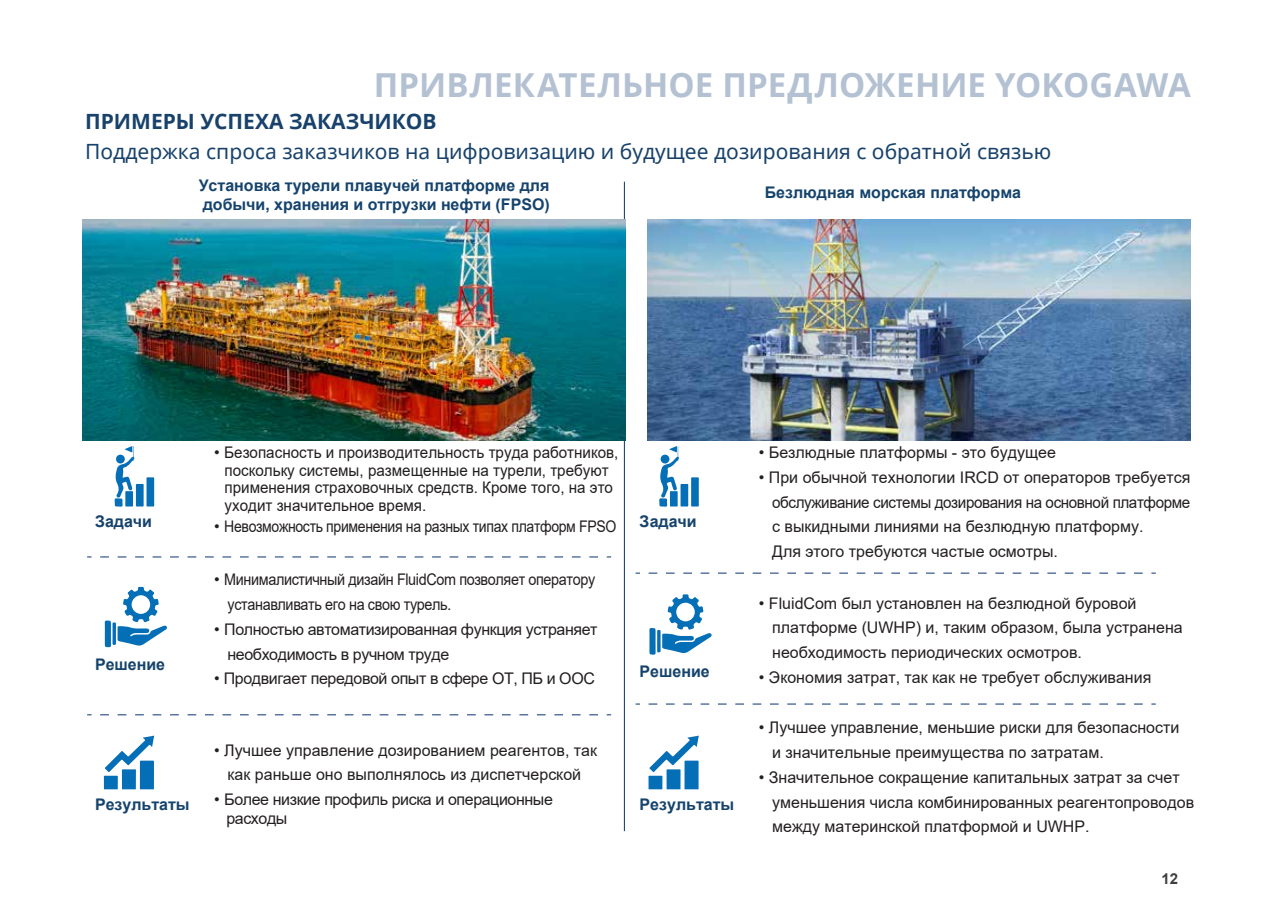
<style>
.page{position:relative;width:1276px;height:918px;background:#fff}
.page>*{position:absolute;margin:0;border:0;box-sizing:border-box;transform-origin:0 0}
.t1{font:700 33px "Noto Sans";color:#b3c1d3}
.t2{font:21px "Noto Sans";color:#18426b}
.t3{font:700 21px "Noto Sans";color:#18426b}
.t4{font:16.05px/24.8px "Arial";color:#231f20}
.t5{font:16.05px/24.8px "Arial";letter-spacing:-.025em;color:#231f20}
.t6{font:700 16.05px/19.2px "Arial";color:#15436c}
.t7{font:700 15px "Arial";color:#3e3e3e}
</style>
<div class="page">
<hr style="left:624px;top:182px;width:1px;height:649px;background:#1c447e">
<svg style="left:87px;top:556px;width:511px;height:2px"></svg>
<svg style="left:87px;top:714px;width:511px;height:1px"></svg>
<svg style="left:114px;top:446px;width:40px;height:61px"></svg>
<svg style="left:105px;top:587px;width:62px;height:60px"></svg>
<svg style="left:104px;top:736px;width:50px;height:53px"></svg>
<svg style="left:635px;top:573px;width:507px;height:1px"></svg>
<svg style="left:635px;top:704px;width:507px;height:1px"></svg>
<svg style="left:659px;top:446px;width:40px;height:61px"></svg>
<svg style="left:649px;top:594px;width:63px;height:61px"></svg>
<svg style="left:648px;top:736px;width:51px;height:53px"></svg>
<img style="left:82px;top:220px;width:543px;height:220px">
<img style="left:648px;top:220px;width:543px;height:220px">
<h1 class="t1" style="left:374px;top:62px;width:818px">ПРИВЛЕКАТЕЛЬНОЕ ПРЕДЛОЖЕНИЕ YOKOGAWA</h1>
<h2 class="t3" style="left:85px;top:106px;width:353px">ПРИМЕРЫ УСПЕХА ЗАКАЗЧИКОВ</h2>
<h2 class="t2" style="left:85px;top:137px;width:968px">Поддержка спроса заказчиков на цифровизацию и будущее дозирования с обратной связью</h2>
<p class="t6" style="left:199px;top:176px;width:353px">Установка турели плавучей платформе для добычи, хранения и отгрузки нефти (FPSO)</p>
<p class="t6" style="left:765px;top:183px;width:258px">Безлюдная морская платформа</p>
<p class="t6" style="left:95px;top:512px;width:59px">Задачи</p>
<p class="t6" style="left:95px;top:655px;width:72px">Решение</p>
<p class="t6" style="left:95px;top:795px;width:96px">Результаты</p>
<p class="t4" style="left:224px;top:444px;width:395px;line-height:17.5px;text-indent:-10px">• Безопасность и производительность труда работников, поскольку системы, размещенные на турели, требуют применения страховочных средств. Кроме того, на это уходит значительное время.</p>
<p class="t5" style="left:214px;top:514px;width:404px">• Невозможность применения на разных типах платформ FPSO</p>
<p class="t5" style="left:227px;top:567px;width:369px;text-indent:-13px">• Минималистичный дизайн FluidCom позволяет оператору устанавливать его на свою турель.</p>
<p class="t5" style="left:227px;top:617px;width:371px;text-indent:-13px">• Полностью автоматизированная функция устраняет необходимость в ручном труде</p>
<p class="t5" style="left:214px;top:666px;width:382px">• Продвигает передовой опыт в сфере ОТ, ПБ и ООС</p>
<p class="t4" style="left:214px;top:738px;width:384px;text-align:center">• Лучшее управление дозированием реагентов, так как раньше оно выполнялось из диспетчерской</p>
<p class="t5" style="left:226px;top:790px;width:328px;line-height:19.2px;text-indent:-12px">• Более низкие профиль риска и операционные расходы</p>
<p class="t6" style="left:639px;top:512px;width:59px">Задачи</p>
<p class="t6" style="left:639px;top:662px;width:72px">Решение</p>
<p class="t6" style="left:639px;top:795px;width:96px">Результаты</p>
<p class="t4" style="left:759px;top:440px;width:298px">• Безлюдные платформы - это будущее</p>
<p class="t4" style="left:772px;top:465px;width:420px;text-indent:-13px">• При обычной технологии IRCD от операторов требуется обслуживание системы дозирования на основной платформе с выкидными линиями на безлюдную платформу.<br>Для этого требуются частые осмотры.</p>
<p class="t4" style="left:772px;top:591px;width:412px;text-indent:-13px">• FluidCom был установлен на безлюдной буровой платформе (UWHP) и, таким образом, была устранена необходимость периодических осмотров.</p>
<p class="t4" style="left:759px;top:665px;width:394px">• Экономия затрат, так как не требует обслуживания</p>
<p class="t4" style="left:772px;top:715px;width:408px;text-indent:-13px">• Лучшее управление, меньшие риски для безопасности и значительные преимущества по затратам.</p>
<p class="t4" style="left:772px;top:765px;width:423px;text-indent:-13px">• Значительное сокращение капитальных затрат за счет уменьшения числа комбинированных реагентопроводов между материнской платформой и UWHP.</p>
<p class="t7" style="left:1161px;top:868px;width:18px">12</p>
</div>
